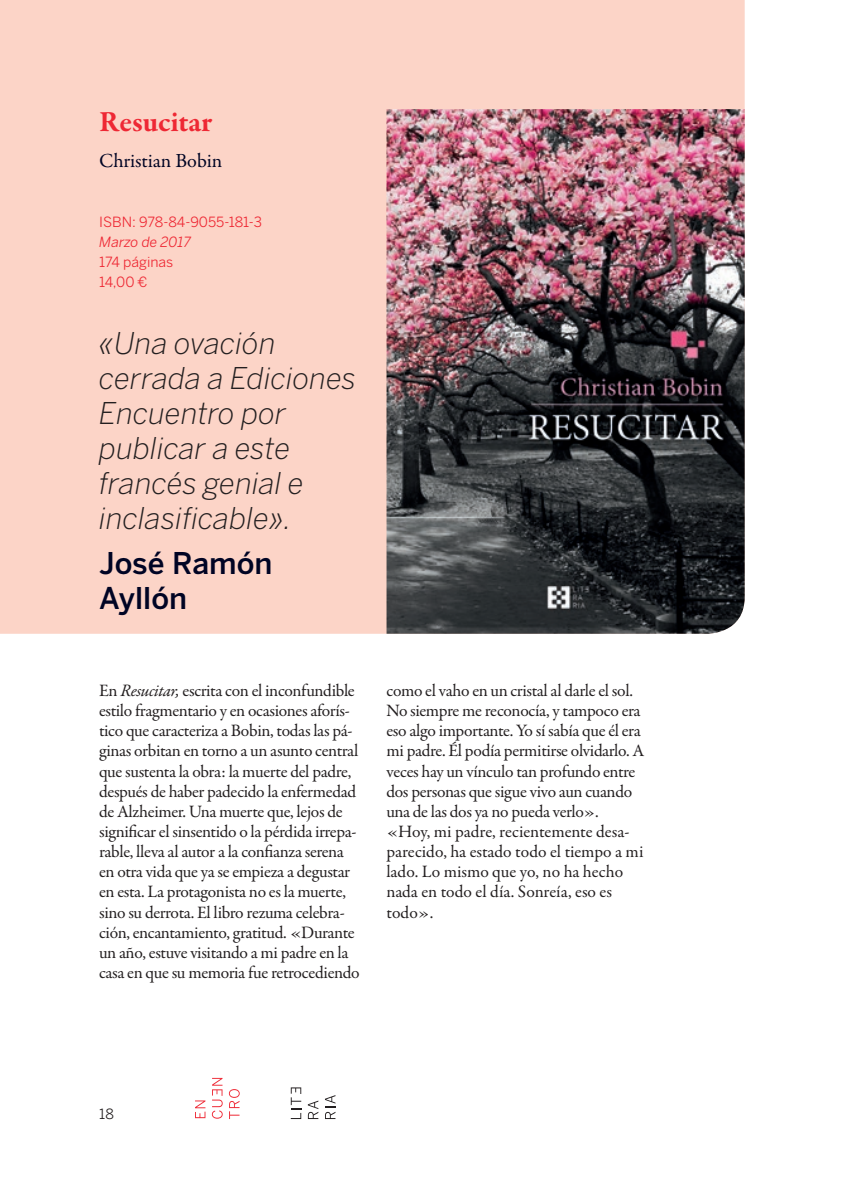
<style>
.page{position:relative;width:844px;height:1191px;background:#fff}
.page>*{position:absolute;margin:0;border:0;box-sizing:border-box;transform-origin:0 0}
.t1{font:italic 300 29.75px/35px "Benton Sans";color:#231f20}
.t2{font:500 29.75px/35px "Benton Sans";color:#000424}
.titulo{font:700 29.75px "Garamond Premr Pro";color:#ee2834}
.autor{font:20.12px "Garamond Premr Pro";letter-spacing:-.005em;color:#000424}
.textos{font:17.5px/20.1px "Garamond Premr Pro";letter-spacing:-.02em;color:#231f20}
.textos-2{font:17.5px/20.1px "Garamond Premr Pro";color:#231f20}
.datos{font:14px "Benton Sans";color:#ee2834}
.datos-2{font:italic 14px "Benton Sans";letter-spacing:-.005em;color:#ee2834}
.t3{font:14px "Benton Sans";color:#231f20}
.s1{font-style:italic}
</style>
<div class="page">
<div style="left:0;top:0;width:744px;height:634px;background:#fcd4c7"></div>
<img style="left:386px;top:109px;width:358px;height:525px">
<svg style="left:308px;top:1100px;width:10px;height:19px"></svg>
<svg style="left:325px;top:1095px;width:10px;height:24px"></svg>
<svg style="left:291px;top:1087px;width:10px;height:32px"></svg>
<svg style="left:195px;top:1100px;width:10px;height:18px"></svg>
<svg style="left:229px;top:1089px;width:11px;height:30px"></svg>
<svg style="left:212px;top:1078px;width:11px;height:40px"></svg>
<p class="titulo" style="left:99px;top:103px;width:114px">Resucitar</p>
<p class="autor" style="left:99px;top:148px;width:125px">Christian Bobin</p>
<p class="datos" style="left:99px;top:214px;width:164px">ISBN: 978-84-9055-181-3</p>
<p class="datos-2" style="left:99px;top:234px;width:93px">Marzo de 2017</p>
<p class="datos" style="left:99px;top:254px;width:76px">174 páginas</p>
<p class="datos" style="left:99px;top:274px;width:50px">14,00 €</p>
<p class="t1" style="left:99px;top:325px;width:258px">«Una ovación cerrada a Ediciones<br>Encuentro por publicar a este francés genial e inclasificable».</p>
<p class="t2" style="left:99px;top:545px;width:174px">José Ramón<br>Ayllón</p>
<p class="textos" style="left:99px;top:681px;width:262px">En <span class="s1">Resucitar,</span> escrita con el inconfundible estilo fragmentario y en ocasiones aforís&shy;tico que caracteriza a Bobin, todas las pá&shy;ginas orbitan en torno a un asunto central que sustenta la obra: la muerte del padre, después de haber padecido la enfermedad de Alzheimer. Una muerte que, lejos de significar el sinsentido o la pérdida irrepa&shy;rable, lleva al autor a la confianza serena en otra vida que ya se empieza a degustar en esta. La protagonista no es la muerte, sino su derrota. El libro rezuma celebra&shy;ción, encantamiento, gratitud. «Durante un año, estuve visitando a mi padre en la casa en que su memoria fue retrocediendo</p>
<p class="textos" style="left:386px;top:681px;width:259px">como el vaho en un cristal al darle el sol.<br>No siempre me reconocía, y tampoco era eso algo importante. Yo sí sabía que él era mi padre. Él podía permitirse olvidarlo. A veces hay un vínculo tan profundo entre dos personas que sigue vivo aun cuando una de las dos ya no pueda verlo».</p>
<p class="textos-2" style="left:386px;top:822px;width:258px">«Hoy, mi padre, recientemente desa&shy;parecido, ha estado todo el tiempo a mi lado. Lo mismo que yo, no ha hecho nada en todo el día. Sonreía, eso es todo».</p>
<p class="t3" style="left:99px;top:1105px;width:16px">18</p>
</div>
